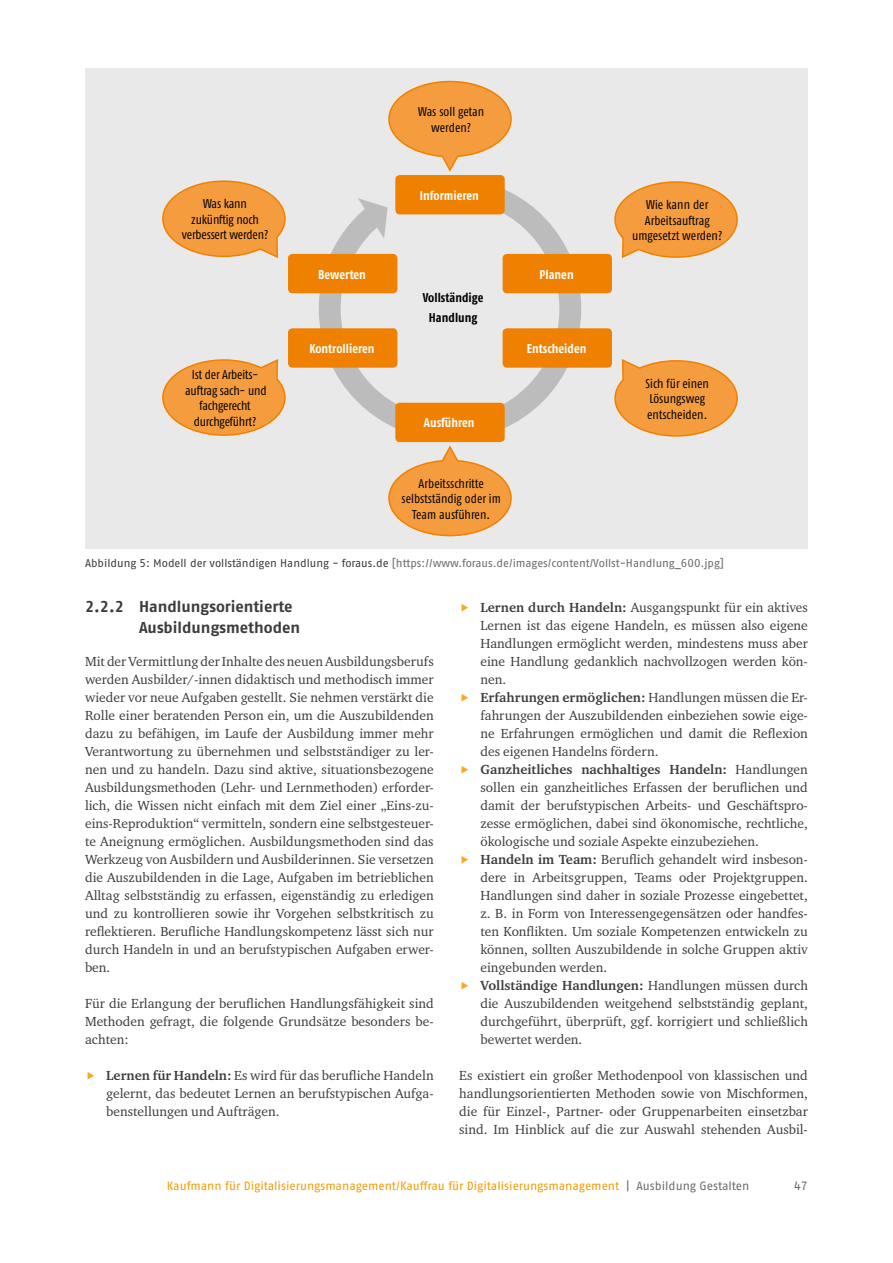
<style>
.page{position:relative;width:893px;height:1263px;background:#fff}
.page>*{position:absolute;margin:0;border:0;box-sizing:border-box;transform-origin:0 0}
.id263{font:700 15.75px/21px "Fago Pro";color:#3c3c3b}
.id258{font:13.5px/18px "Charter ITC Pro";color:#3c3c3b;text-align:justify}
.id251{font:13.5px/18px "Charter ITC Pro";color:#3c3c3b;text-align:justify}
.id252{font:13.5px/18px "Charter ITC Pro";color:#3c3c3b;text-align:justify}
.id257{font:13.5px/18px "Charter ITC Pro";color:#3c3c3b;text-align:justify}
.t1{font:condensed 12.75px/15.5px "Fago Pro";color:#000;text-align:center}
.t2{font:700 condensed 12.75px "Fago Pro";letter-spacing:.005em;color:#fff}
.t3{font:700 condensed 12.75px/20.1px "Fago Pro";letter-spacing:.005em;color:#000;text-align:center}
.t4{font:12px "Fago Pro";letter-spacing:-.005em;color:#f59c00}
.t5{font:12px "Fago Pro";color:#6b6b6a}
.id266{font:11.25px "Fago Pro";color:#6b6b6a}
.s1{color:#3c3c3b}
.s2{font-weight:700}
.s3{color:#6b6b6a}
</style>
<div class="page">
<div style="left:85px;top:68px;width:723px;height:481px;background:#e9e9e9"></div>
<svg style="left:319px;top:190px;width:262px;height:238px"></svg>
<svg style="left:358px;top:198px;width:30px;height:40px"></svg>
<div style="left:395px;top:175px;width:110px;height:39px;background:#f08100;border-radius:4px"></div>
<div style="left:395px;top:403px;width:110px;height:39px;background:#f08100;border-radius:4px"></div>
<div style="left:503px;top:254px;width:109px;height:39px;background:#f08100;border-radius:4px"></div>
<div style="left:503px;top:328px;width:109px;height:40px;background:#f08100;border-radius:4px"></div>
<div style="left:288px;top:254px;width:109px;height:39px;background:#f08100;border-radius:4px"></div>
<div style="left:288px;top:328px;width:109px;height:40px;background:#f08100;border-radius:4px"></div>
<svg style="left:388px;top:80px;width:124px;height:92px"></svg>
<svg style="left:388px;top:445px;width:124px;height:92px"></svg>
<svg style="left:614px;top:359px;width:124px;height:78px"></svg>
<svg style="left:614px;top:181px;width:124px;height:77px"></svg>
<svg style="left:162px;top:359px;width:124px;height:77px"></svg>
<svg style="left:162px;top:180px;width:124px;height:78px"></svg>
<p class="t1" style="left:182px;top:196px;width:88px">Was kann zukünftig noch verbessert werden?</p>
<p class="t1" style="left:185px;top:367px;width:83px">Ist der Arbeits&shy;auftrag sach- und fachgerecht durchgeführt?</p>
<p class="t2" style="left:318px;top:267px;width:49px">Bewerten</p>
<p class="t2" style="left:309px;top:341px;width:67px">Kontrollieren</p>
<p class="t1" style="left:418px;top:104px;width:68px">Was soll getan werden?</p>
<p class="t2" style="left:420px;top:188px;width:61px">Informieren</p>
<p class="t3" style="left:423px;top:287px;width:62px">Vollständige<br>Handlung</p>
<p class="t2" style="left:424px;top:415px;width:52px">Ausführen</p>
<p class="t1" style="left:402px;top:475px;width:101px">Arbeitsschritte selbstständig oder im<br>Team ausführen.</p>
<p class="t2" style="left:539px;top:267px;width:36px">Planen</p>
<p class="t2" style="left:527px;top:341px;width:61px">Entscheiden</p>
<p class="t1" style="left:632px;top:197px;width:92px">Wie kann der<br>Arbeitsauftrag<br>um gesetzt werden?</p>
<p class="t1" style="left:645px;top:376px;width:65px;text-align:left">Sich für einen<br>Lösungsweg entscheiden.</p>
<p class="id266" style="left:85px;top:556px;width:640px"><span class="s1">Abbildung 5: Modell der vollständigen Handlung - foraus.de</span> [https://www.foraus.de/images/content/Vollst-Handlung_600.jpg]</p>
<h3 class="id263" style="left:139px;top:596px;width:163px;text-indent:-54px">2.2.2 Handlungsorientierte<br>Ausbildungsmethoden</h3>
<p class="id251" style="left:85px;top:652px;width:350px">Mit der Vermittlung der Inhalte des neuen Ausbildungsberufs werden Ausbilder/-innen didaktisch und methodisch immer wieder vor neue Aufgaben gestellt. Sie nehmen verstärkt die Rolle einer beratenden Person ein, um die Auszubildenden dazu zu befähigen, im Laufe der Ausbildung immer mehr Verantwortung zu übernehmen und selbstständiger zu ler&shy;nen und zu handeln. Dazu sind aktive, situationsbezogene Ausbildungsmethoden (Lehr- und Lernmethoden) erforder&shy;lich, die Wissen nicht einfach mit dem Ziel einer „Eins-zu&shy;eins-Reproduktion“ vermitteln, sondern eine selbstgesteuer&shy;te Aneignung ermöglichen. Ausbildungsmethoden sind das Werkzeug von Ausbildern und Ausbilderinnen. Sie versetzen die Auszubildenden in die Lage, Aufgaben im betrieblichen Alltag selbstständig zu erfassen, eigenständig zu erledigen und zu kontrollieren sowie ihr Vorgehen selbstkritisch zu reflektieren. Berufliche Handlungskompetenz lässt sich nur durch Handeln in und an berufstypischen Aufgaben erwer&shy;ben.</p>
<p class="id252" style="left:85px;top:994px;width:350px">Für die Erlangung der beruflichen Handlungsfähigkeit sind Methoden gefragt, die folgende Grundsätze besonders be&shy;achten:</p>
<p class="id257" style="left:106px;top:1066px;width:329px"><span class="s2">Lernen für Handeln:</span> Es wird für das berufliche Handeln gelernt, das bedeutet Lernen an berufstypischen Aufga&shy;benstellungen und Aufträgen.</p>
<p class="id258" style="left:480px;top:598px;width:329px"><span class="s2">Lernen durch Handeln:</span> Ausgangspunkt für ein aktives Lernen ist das eigene Handeln, es müssen also eigene Handlungen ermöglicht werden, mindestens muss aber eine Handlung gedanklich nachvollzogen werden kön&shy;nen.</p>
<p class="id258" style="left:480px;top:688px;width:329px"><span class="s2">Erfahrungen ermöglichen:</span> Handlungen müssen die Er&shy;fahrungen der Auszubildenden einbeziehen sowie eige&shy;ne Erfahrungen ermöglichen und damit die Reflexion des eigenen Handelns fördern.</p>
<p class="id258" style="left:480px;top:760px;width:329px"><span class="s2">Ganzheitliches nachhaltiges Handeln:</span> Handlungen sollen ein ganzheitliches Erfassen der beruflichen und damit der berufstypischen Arbeits- und Geschäftspro&shy;zesse ermöglichen, dabei sind ökonomische, rechtliche, ökologische und soziale Aspekte einzubeziehen.</p>
<p class="id258" style="left:480px;top:850px;width:329px"><span class="s2">Handeln im Team:</span> Beruflich gehandelt wird insbeson&shy;dere in Arbeitsgruppen, Teams oder Projektgruppen.<br>Handlungen sind daher in soziale Prozesse eingebettet, z. B. in Form von Interessengegensätzen oder handfes&shy;ten Konflikten. Um soziale Kompetenzen entwickeln zu können, sollten Auszubildende in solche Gruppen aktiv eingebunden werden.</p>
<p class="id258" style="left:480px;top:976px;width:329px"><span class="s2">Vollständige Handlungen:</span> Handlungen müssen durch die Auszubildenden weitgehend selbstständig geplant, durchgeführt, überprüft, ggf. korrigiert und schließlich bewertet werden.</p>
<p class="id252" style="left:459px;top:1066px;width:350px">Es existiert ein großer Methodenpool von klassischen und handlungsorientierten Methoden sowie von Mischformen, die für Einzel-, Partner- oder Gruppenarbeiten einsetzbar sind. Im Hinblick auf die zur Auswahl stehenden Ausbil-</p>
<p class="t4" style="left:167px;top:1178px;width:584px">Kaufmann für Digitalisierungsmanagement/Kauffrau für Digitalisierungsmanagement <span class="s3">| Ausbildung Gestalten</span></p>
<p class="t5" style="left:794px;top:1178px;width:15px">47</p>
</div>
